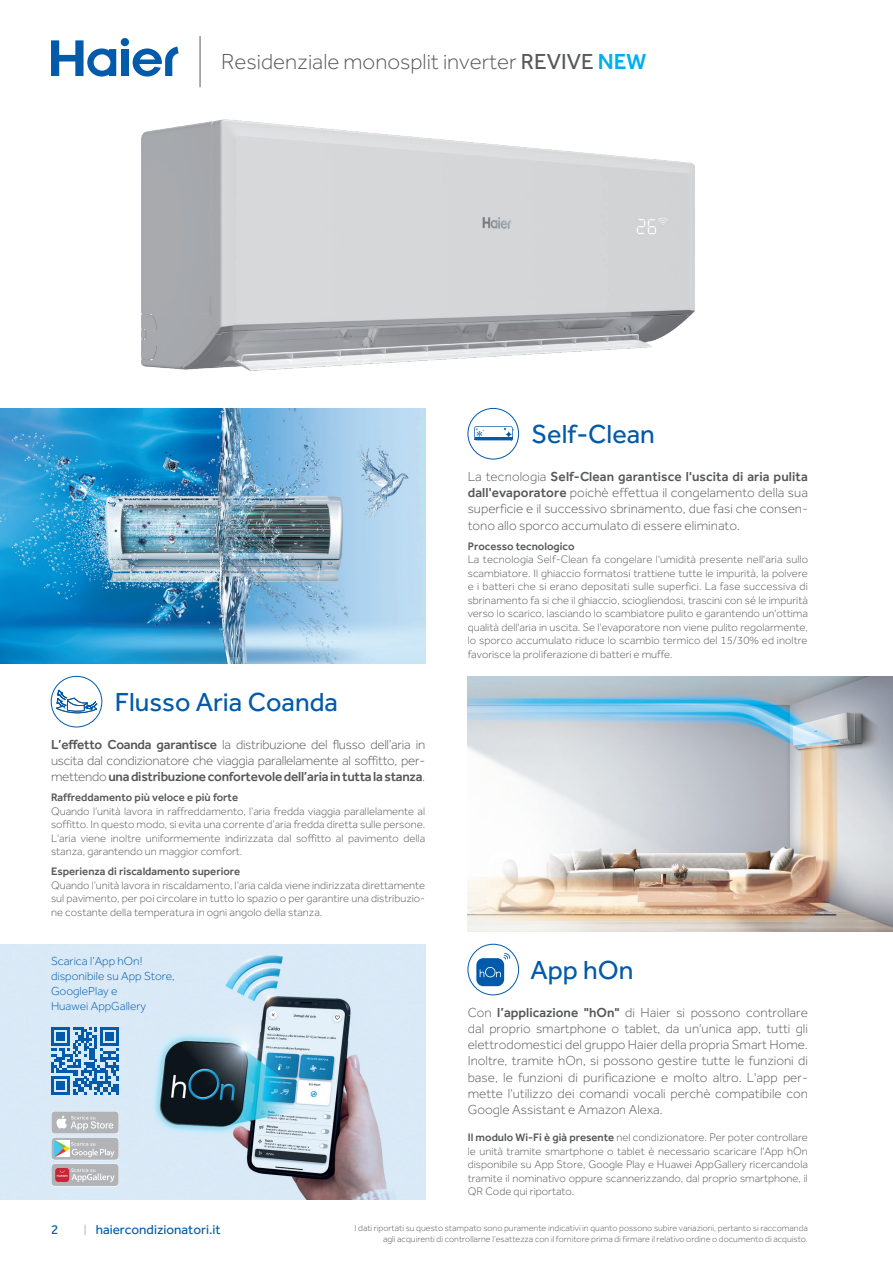
<style>
.page{position:relative;width:893px;height:1263px;background:#fff}
.page>*{position:absolute;margin:0;border:0;box-sizing:border-box;transform-origin:0 0}
.t1{font:27px "Effra";color:#015aaa}
.t2{font:300 22.5px "Effra";color:#57585a}
.t3{font:300 13.5px/16.2px "Effra";color:#57585a;text-align:justify}
.t4{font:13.5px "Effra";color:#015aaa}
.t5{font:300 12px/15px "Effra";color:#015aaa}
.t6{font:300 11.25px/13.5px "Effra";color:#57585a;text-align:justify}
.t7{font:500 11.25px "Effra";color:#57585a}
.t8{font:300 9px/10.8px "Effra";color:#57585a;text-align:right}
.s1{font-weight:400}
.s2{font-weight:500;color:#00aeef}
.s3{font-weight:500}
</style>
<div class="page">
<div style="left:121px;top:49px;width:8px;height:27px;background:#015aaa"></div>
<div style="left:121px;top:38px;width:8px;height:8px;background:#015aaa;border-radius:50%"></div>
<svg style="left:51px;top:40px;width:65px;height:37px"></svg>
<svg style="left:133px;top:47px;width:46px;height:30px"></svg>
<hr style="left:200px;top:36px;width:1px;height:51px;background:#57585a">
<img style="left:141px;top:119px;width:554px;height:252px">
<div style="left:468px;top:408px;width:51px;height:51px;border:1px solid #015aaa;border-radius:50%"></div>
<svg style="left:474px;top:426px;width:40px;height:15px"></svg>
<img style="left:0;top:408px;width:425px;height:255px">
<img style="left:468px;top:676px;width:425px;height:255px">
<svg style="left:56px;top:690px;width:42px;height:28px"></svg>
<div style="left:51px;top:676px;width:51px;height:51px;border:1px solid #015aaa;border-radius:50%"></div>
<img style="left:0;top:944px;width:425px;height:255px">
<div style="left:476px;top:958px;width:28px;height:28px;background:#015aaa;border-radius:7px"></div>
<svg style="left:480px;top:967px;width:21px;height:10px"></svg>
<svg style="left:503px;top:953px;width:7px;height:7px"></svg>
<div style="left:468px;top:944px;width:51px;height:51px;border:1px solid #015aaa;border-radius:50%"></div>
<svg style="left:51px;top:1111px;width:68px;height:75px;background:#c1bfc3"></svg>
<svg style="left:51px;top:1027px;width:68px;height:68px;background:#5d97ca"></svg>
<h2 class="t2" style="left:221px;top:49px;width:427px">Residenziale monosplit inverter <span class="s1">REVIVE</span> <span class="s2">NEW</span></h2>
<h1 class="t1" style="left:531px;top:418px;width:125px">Self-Clean</h1>
<h1 class="t1" style="left:115px;top:686px;width:225px">Flusso Aria Coanda</h1>
<p class="t3" style="left:51px;top:736px;width:376px"><span class="s3">L’effetto Coanda garantisce</span> la distribuzione del flusso dell’aria in uscita dal condizionatore che viaggia parallelamente al soffitto, per&shy;mettendo <span class="s3">una distribuzione confortevole dell’aria in tutta la stanza</span>.</p>
<p class="t7" style="left:51px;top:791px;width:189px">Raffreddamento più veloce e più forte</p>
<p class="t6" style="left:51px;top:804px;width:376px">Quando l’unità lavora in raffreddamento, l’aria fredda viaggia parallelamente al soffitto. In questo modo, si evita una corrente d’aria fredda diretta sulle persone.<br>L’aria viene inoltre uniformemente indirizzata dal soffitto al pavimento della stanza, garantendo un maggior comfort.</p>
<p class="t7" style="left:51px;top:865px;width:191px">Esperienza di riscaldamento superiore</p>
<p class="t6" style="left:51px;top:878px;width:376px">Quando l’unità lavora in riscaldamento, l’aria calda viene indirizzata direttamente sul pavimento, per poi circolare in tutto lo spazio o per garantire una distribuzio&shy;ne costante della temperatura in ogni angolo della stanza.</p>
<p class="t5" style="left:51px;top:953px;width:125px">Scarica l’App hOn! disponibile su App Store,<br>GooglePlay e<br>Huawei AppGallery</p>
<p class="t3" style="left:468px;top:468px;width:342px">La tecnologia <span class="s3">Self-Clean garantisce l'uscita di aria pulita dall'evaporatore</span> poichè effettua il congelamento della sua superficie e il successivo sbrinamento, due fasi che consen&shy;tono allo sporco accumulato di essere eliminato.</p>
<p class="t7" style="left:468px;top:539px;width:108px">Processo tecnologico</p>
<p class="t6" style="left:468px;top:552px;width:342px">La tecnologia Self-Clean fa congelare l'umidità presente nell'aria sullo scambiatore. Il ghiaccio formatosi trattiene tutte le impurità, la polvere e i batteri che si erano depositati sulle superfici. La fase successiva di sbrinamento fa si che il ghiaccio, sciogliendosi, trascini con sé le impurità verso lo scarico, lasciando lo scambiatore pulito e garantendo un'ottima qualità dell'aria in uscita. Se l'evaporatore non viene pulito regolarmente, lo sporco accumulato riduce lo scambio termico del 15/30% ed inoltre favorisce la proliferazione di batteri e muffe.</p>
<h1 class="t1" style="left:530px;top:954px;width:105px">App hOn</h1>
<p class="t3" style="left:468px;top:1004px;width:342px">Con <span class="s3">l’applicazione "hOn"</span> di Haier si possono controllare dal proprio smartphone o tablet, da un'unica app, tutti gli elettrodomestici del gruppo Haier della propria Smart Home.<br>Inoltre, tramite hOn, si possono gestire tutte le funzioni di base, le funzioni di purificazione e molto altro. L'app per&shy;mette l'utilizzo dei comandi vocali perchè compatibile con Google Assistant e Amazon Alexa.</p>
<p class="t6" style="left:468px;top:1130px;width:342px"><span class="s3">Il modulo Wi-Fi è già presente</span> nel condizionatore. Per poter controllare le unità tramite smartphone o tablet è necessario scaricare l'App hOn disponibile su App Store, Google Play e Huawei AppGallery ricercandola tramite il nominativo oppure scannerizzando, dal proprio smartphone, il QR Code qui riportato.</p>
<p class="t4" style="left:51px;top:1221px;width:9px">2</p>
<p class="t4" style="left:96px;top:1221px;width:127px">haiercondizionatori.it</p>
<p class="t8" style="left:355px;top:1222px;width:455px">I dati riportati su questo stampato sono puramente indicativi in quanto possono subire variazioni, pertanto si raccomanda agli acquirenti di controllarne l’esattezza con il fornitore prima di firmare il relativo ordine o documento di acquisto.</p>
</div>
